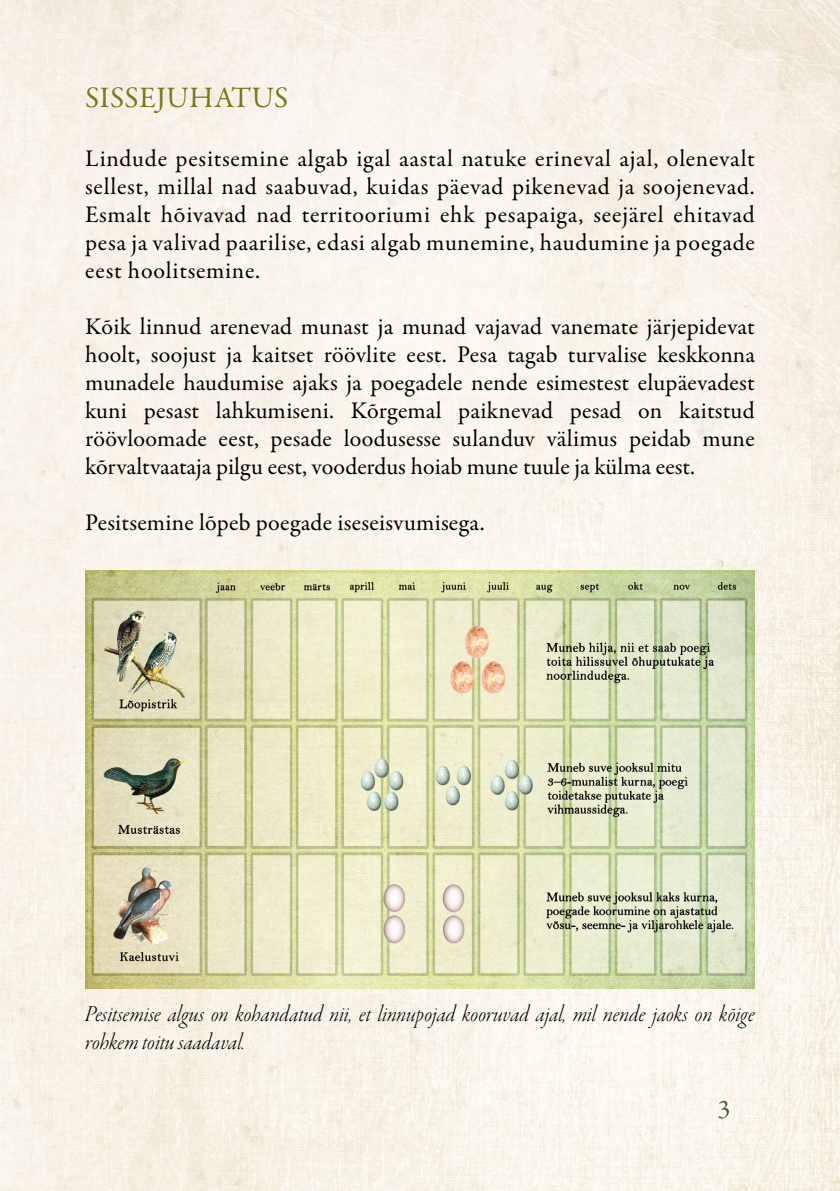
<style>
.page{position:relative;width:840px;height:1191px;background:#fff}
.page>*{position:absolute;margin:0;border:0;box-sizing:border-box;transform-origin:0 0}
.t1{font:30px "Garamond Premr Pro";letter-spacing:.01em;color:#777b15}
.t2{font:24px/28px "Garamond Premr Pro";letter-spacing:.01em;color:#000;text-align:justify}
.t3{font:24px/28px "Garamond Premr Pro Lt It Disp";color:#000}
</style>
<div class="page">
<img style="left:0;top:0;width:839px;height:1191px">
<img style="left:718px;top:1100px;width:10px;height:18px">
<svg style="left:85px;top:85px;width:203px;height:29px"></svg>
<img style="left:85px;top:570px;width:669px;height:418px">
<p class="t1" style="left:85px;top:79px;width:205px">SISSEJUHATUS</p>
<p class="t2" style="left:85px;top:145px;width:671px">Lindude pesitsemine algab igal aastal natuke erineval ajal, olenevalt sellest, millal nad saabuvad, kuidas päevad pikenevad ja soojenevad.<br>Esmalt hõivavad nad territooriumi ehk pesapaiga, seejärel ehitavad pesa ja valivad paarilise, edasi algab munemine, haudumine ja poegade eest hoolitsemine.</p>
<p class="t2" style="left:85px;top:313px;width:671px">Kõik linnud arenevad munast ja munad vajavad vanemate järjepidevat hoolt, soojust ja kaitset röövlite eest. Pesa tagab turvalise keskkonna munadele haudumise ajaks ja poegadele nende esimestest elupäevadest kuni pesast lahkumiseni. Kõrgemal paiknevad pesad on kaitstud röövloomade eest, pesade loodusesse sulanduv välimus peidab mune kõrvaltvaataja pilgu eest, vooderdus hoiab mune tuule ja külma eest.</p>
<p class="t2" style="left:85px;top:509px;width:401px">Pesitsemine lõpeb poegade iseseisvumisega.</p>
<p class="t3" style="left:85px;top:1001px;width:670px">Pesitsemise algus on kohandatud nii, et linnupojad kooruvad ajal, mil nende jaoks on kõige rohkem toitu saadaval.</p>
</div>
